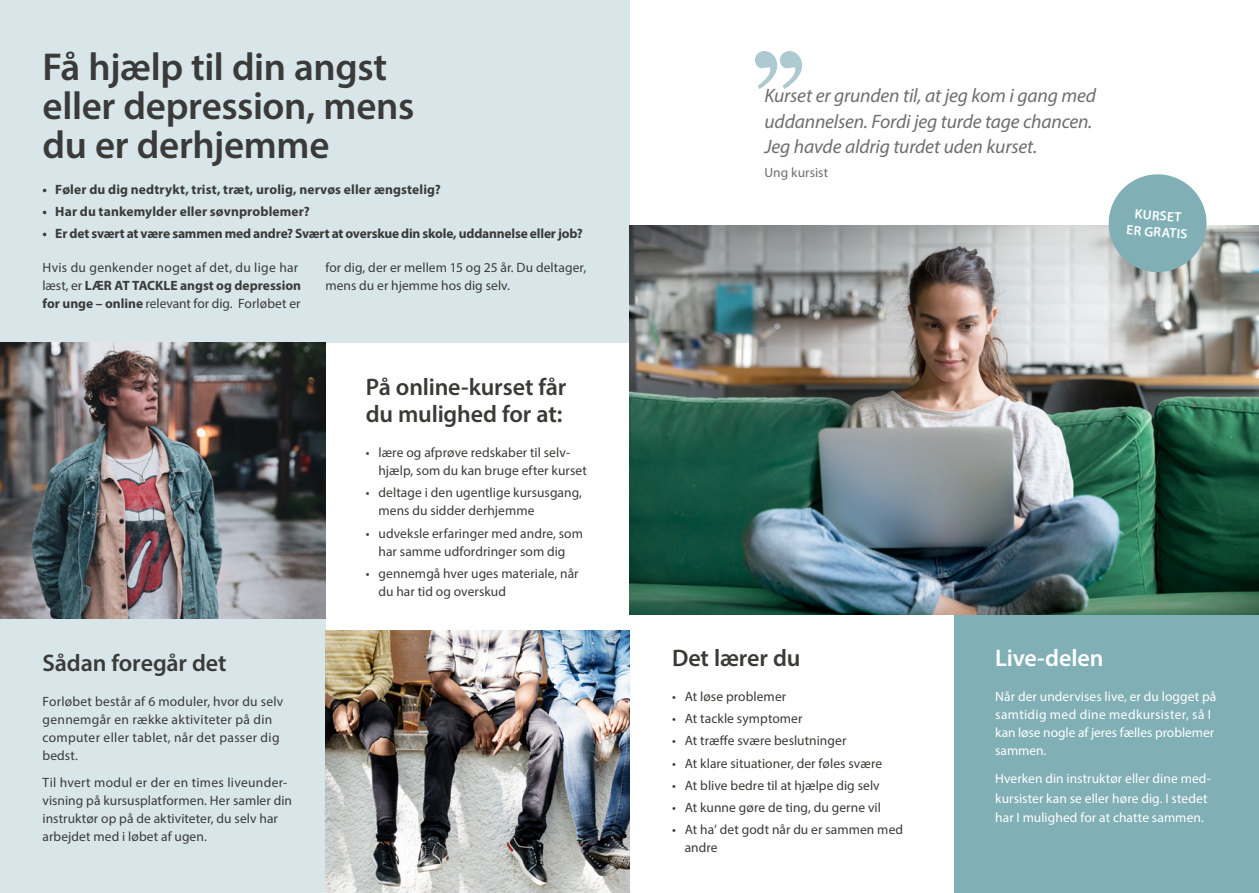
<style>
.page{position:relative;width:1259px;height:893px;background:#fff}
.page>*{position:absolute;margin:0;border:0;box-sizing:border-box;transform-origin:0 0}
.t1{font:600 39px/39px "Myriad Pro";letter-spacing:-.01em;color:#3a3a39}
.t2{font:600 24px/27px "Myriad Pro";letter-spacing:-.005em;color:#3a3a39}
.t3{font:600 24px "Myriad Pro";letter-spacing:-.005em;color:#fff}
.t4{font:italic 19.5px/25.5px "Myriad Pro";letter-spacing:-.01em;color:#6e6e6e}
.t5{font:13.5px/18px "Myriad Pro";letter-spacing:.005em;color:#3a3a39}
.t6{font:13.5px/18px "Myriad Pro";letter-spacing:.005em;color:#fff}
.t7{font:700 13.5px "Myriad Pro";letter-spacing:.01em;color:#3a3a39}
.t8{font:700 13.5px "Myriad Pro";letter-spacing:-.015em;color:#3a3a39}
.t9{font:600 13.5px/16.5px "Myriad Pro";color:#fff;text-align:center}
.t10{font:13.5px "Myriad Pro";letter-spacing:.005em;color:#6e6e6e}
.s1{font-weight:700}
</style>
<div class="page">
<div style="left:0;top:600px;width:325px;height:293px;background:#d8e6e9"></div>
<div style="left:955px;top:600px;width:304px;height:293px;background:#80afb6"></div>
<div style="left:0;top:0;width:629px;height:342px;background:#d8e6e9"></div>
<img style="left:0;top:342px;width:325px;height:277px">
<img style="left:629px;top:225px;width:630px;height:389px">
<img style="left:325px;top:630px;width:304px;height:263px">
<svg style="left:755px;top:51px;width:47px;height:38px"></svg>
<svg style="left:1106px;top:174px;width:102px;height:100px;background:#97babf"></svg>
<h1 class="t1" style="left:43px;top:47px;width:373px">Få hjælp til din angst eller depression, mens du er derhjemme</h1>
<p class="t7" style="left:43px;top:180px;width:400px">• Føler du dig nedtrykt, trist, træt, urolig, nervøs eller ængstelig?</p>
<p class="t7" style="left:43px;top:203px;width:269px">• Har du tankemylder eller søvnproblemer?</p>
<p class="t8" style="left:43px;top:225px;width:542px">• Er det svært at være sammen med andre? Svært at overskue din skole, uddannelse eller job?</p>
<p class="t5" style="left:43px;top:258px;width:260px">Hvis du genkender noget af det, du lige har læst, er <span class="s1">LÆR AT TACKLE angst og depression for unge – online</span> relevant for dig. Forløbet er</p>
<p class="t5" style="left:325px;top:258px;width:262px">for dig, der er mellem 15 og 25 år. Du deltager, mens du er hjemme hos dig selv.</p>
<h2 class="t2" style="left:43px;top:649px;width:186px">Sådan foregår det</h2>
<p class="t5" style="left:43px;top:692px;width:242px">Forløbet består af 6 moduler, hvor du selv gennemgår en række aktiviteter på din computer eller tablet, når det passer dig bedst.</p>
<p class="t5" style="left:43px;top:773px;width:251px">Til hvert modul er der en times liveunder&shy;visning på kursusplatformen. Her samler din instruktør op på de aktiviteter, du selv har arbejdet med i løbet af ugen.</p>
<h2 class="t2" style="left:366px;top:373px;width:202px">På online-kurset får du mulighed for at:</h2>
<p class="t5" style="left:378px;top:443px;width:210px;text-indent:-13px">• lære og afprøve redskaber til selv&shy;hjælp, som du kan bruge efter kurset</p>
<p class="t5" style="left:378px;top:484px;width:205px;text-indent:-13px">• deltage i den ugentlige kursusgang, mens du sidder derhjemme</p>
<p class="t5" style="left:366px;top:524px;width:219px;text-align:center">• udveksle erfaringer med andre, som har samme udfordringer som dig</p>
<p class="t5" style="left:378px;top:564px;width:202px;text-indent:-13px">• gennemgå hver uges materiale, når du har tid og overskud</p>
<h3 class="t4" style="left:764px;top:82px;width:333px">Kurset er grunden til, at jeg kom i gang med uddannelsen. Fordi jeg turde tage chancen.<br>Jeg havde aldrig turdet uden kurset.</h3>
<p class="t10" style="left:764px;top:165px;width:65px">Ung kursist</p>
<p class="t9" style="left:1128px;top:205px;width:63px;rotate:4deg">KURSET<br>ER GRATIS</p>
<h2 class="t2" style="left:672px;top:644px;width:130px">Det lærer du</h2>
<p class="t5" style="left:672px;top:687px;width:116px">• At løse problemer</p>
<p class="t5" style="left:672px;top:709px;width:132px">• At tackle symptomer</p>
<p class="t5" style="left:672px;top:732px;width:176px">• At træffe svære beslutninger</p>
<p class="t5" style="left:672px;top:754px;width:212px">• At klare situationer, der føles svære</p>
<p class="t5" style="left:672px;top:776px;width:209px">• At blive bedre til at hjælpe dig selv</p>
<p class="t5" style="left:672px;top:798px;width:210px">• At kunne gøre de ting, du gerne vil</p>
<p class="t5" style="left:685px;top:821px;width:220px;text-indent:-13px">• At ha’ det godt når du er sammen med andre</p>
<h2 class="t3" style="left:995px;top:643px;width:110px">Live-delen</h2>
<p class="t6" style="left:995px;top:688px;width:223px">Når der undervises live, er du logget på samtidig med dine medkursister, så I kan løse nogle af jeres fælles problemer sammen.</p>
<p class="t6" style="left:995px;top:769px;width:217px;line-height:19.5px">Hverken din instruktør eller dine med&shy;kursister kan se eller høre dig. I stedet har I mulighed for at chatte sammen.</p>
</div>
